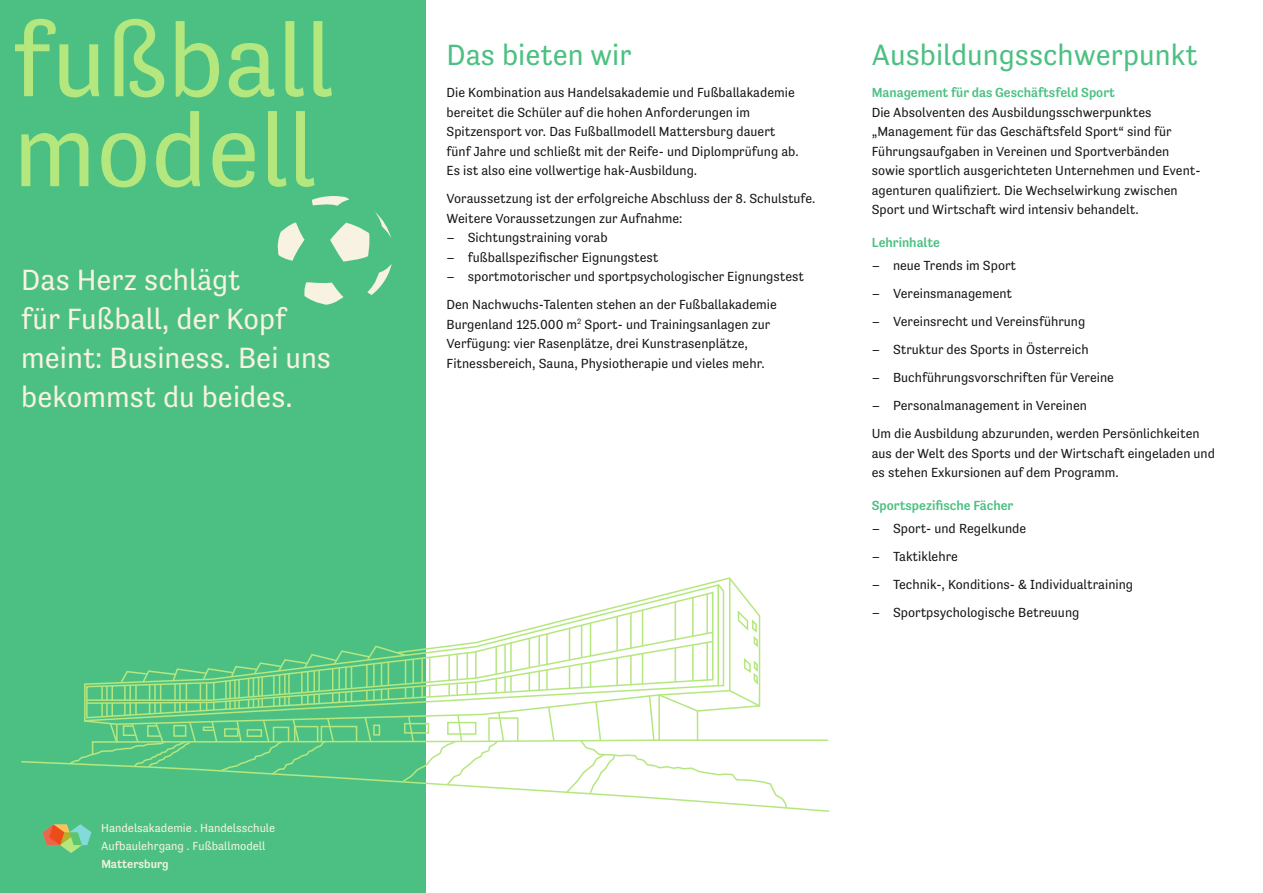
<style>
.page{position:relative;width:1263px;height:893px;background:#fff}
.page>*{position:absolute;margin:0;border:0;box-sizing:border-box;transform-origin:0 0}
.t1{font:105px/90px "Tenso";color:#b5e77f}
.t2{font:30px/39px "Tenso";color:#f7f2e1}
.t3{font:30px "Tenso";color:#4cc082}
.t4{font:13.5px/19.5px "Tenso";color:#151616}
.t5{font:500 13.5px "Tenso";color:#4cc082}
.t6{font:12px/18px "Tenso";color:#f7f2e1}
.t7{font:500 12px "Tenso";color:#f7f2e1}
</style>
<div class="page">
<div style="left:0;top:0;width:425px;height:893px;background:#4cc082"></div>
<svg style="left:21px;top:582px;width:808px;height:230px"></svg>
<svg style="left:43px;top:824px;width:48px;height:29px"></svg>
<svg style="left:278px;top:196px;width:114px;height:109px"></svg>
<h1 class="t1" style="left:12px;top:15px;width:323px">fußball modell</h1>
<h2 class="t2" style="left:21px;top:261px;width:311px">Das Herz schlägt<br>für Fußball, der Kopf meint: Business. Bei uns bekommst du beides.</h2>
<p class="t6" style="left:101px;top:819px;width:175px">Handelsakademie . Handelsschule<br>Aufbaulehrgang . Fußballmodell</p>
<p class="t7" style="left:101px;top:858px;width:69px">Mattersburg</p>
<h2 class="t3" style="left:446px;top:38px;width:187px">Das bieten wir</h2>
<p class="t4" style="left:446px;top:83px;width:354px">Die Kombination aus Handelsakademie und Fußballakademie bereitet die Schüler auf die hohen Anforderungen im Spitzensport vor. Das Fußballmodell Mattersburg dauert fünf Jahre und schließt mit der Reife- und Diplomprüfung ab.<br>Es ist also eine vollwertige hak-Ausbildung.</p>
<p class="t4" style="left:446px;top:189px;width:371px">Voraussetzung ist der erfolgreiche Abschluss der 8. Schulstufe.<br>Weitere Voraussetzungen zur Aufnahme:</p>
<p class="t4" style="left:446px;top:228px;width:163px">– Sichtungstraining vorab</p>
<p class="t4" style="left:446px;top:247px;width:213px">– fußballspezifischer Eignungstest</p>
<p class="t4" style="left:446px;top:263px;width:359px;line-height:28px">– sportmotorischer und sportpsychologischer Eignungstest<br>Den Nachwuchs-Talenten stehen an der Fußballakademie</p>
<p class="t4" style="left:446px;top:314px;width:325px">Burgenland 125.000 m<sup>2</sup> Sport- und Trainingsanlagen zur<br>Verfügung: vier Rasenplätze, drei Kunstrasenplätze,<br>Fitnessbereich, Sauna, Physiotherapie und vieles mehr.</p>
<h2 class="t3" style="left:872px;top:38px;width:327px">Ausbildungsschwerpunkt</h2>
<p class="t5" style="left:872px;top:85px;width:245px">Management für das Geschäftsfeld Sport</p>
<p class="t4" style="left:872px;top:102px;width:328px">Die Absolventen des Ausbildungsschwerpunktes „Management für das Geschäftsfeld Sport“ sind für Führungsaufgaben in Vereinen und Sportverbänden sowie sportlich ausgerichteten Unternehmen und Event&shy;agenturen qualifiziert. Die Wechselwirkung zwischen Sport und Wirtschaft wird intensiv behandelt.</p>
<p class="t5" style="left:872px;top:234px;width:70px">Lehrinhalte</p>
<p class="t4" style="left:872px;top:256px;width:146px">– neue Trends im Sport</p>
<p class="t4" style="left:872px;top:284px;width:142px">– Vereinsmanagement</p>
<p class="t4" style="left:872px;top:312px;width:215px">– Vereinsrecht und Vereinsführung</p>
<p class="t4" style="left:872px;top:340px;width:218px">– Struktur des Sports in Österreich</p>
<p class="t4" style="left:872px;top:368px;width:244px">– Buchführungsvorschriften für Vereine</p>
<p class="t4" style="left:872px;top:392px;width:329px;line-height:28px">– Personalmanagement in Vereinen<br>Um die Ausbildung abzurunden, werden Persönlichkeiten</p>
<p class="t4" style="left:872px;top:443px;width:345px">aus der Welt des Sports und der Wirtschaft eingeladen und es stehen Exkursionen auf dem Programm.</p>
<p class="t5" style="left:872px;top:497px;width:143px">Sportspezifische Fächer</p>
<p class="t4" style="left:872px;top:519px;width:156px">– Sport- und Regelkunde</p>
<p class="t4" style="left:872px;top:547px;width:88px">– Taktiklehre</p>
<p class="t4" style="left:872px;top:575px;width:263px">– Technik-, Konditions- &amp; Individualtraining</p>
<p class="t4" style="left:872px;top:603px;width:209px">– Sportpsychologische Betreuung</p>
</div>
